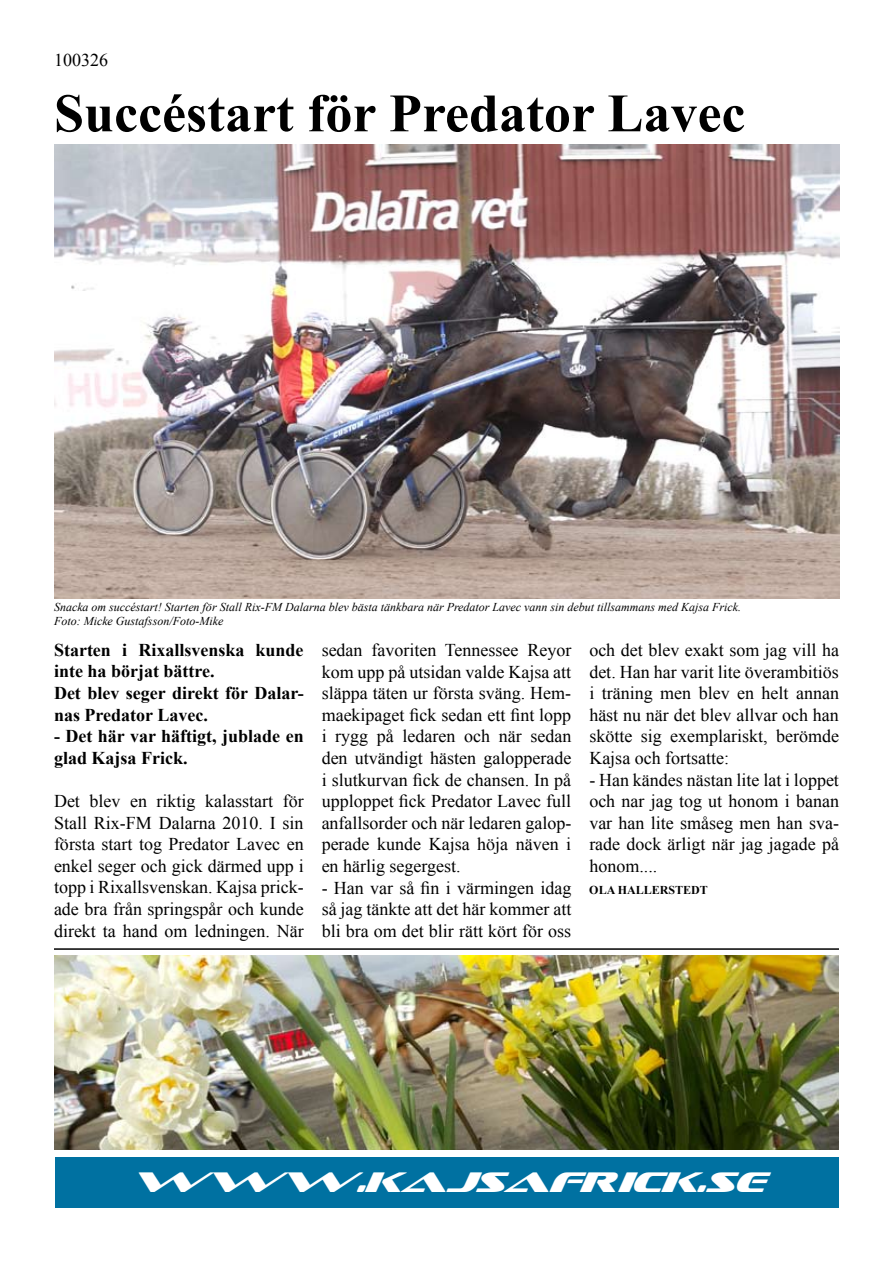
<style>
.page{position:relative;width:893px;height:1263px;background:#fff}
.page>*{position:absolute;margin:0;border:0;box-sizing:border-box;transform-origin:0 0}
.t1{font:700 54px "Times New Roman";color:#000}
.t2{font:italic 28.5px "Sofachrome";color:#fff}
.t3{font:18px/21.6px "Times New Roman";color:#000;text-align:justify}
.t4{font:700 18px/21.6px "Times New Roman";color:#000}
.t5{font:italic 12px/14.4px "Times New Roman";color:#000}
.t6{font:700 12px "Times New Roman";color:#000}
</style>
<div class="page">
<div style="left:55px;top:1157px;width:783px;height:51px;background:#0071a1"></div>
<hr style="left:54px;top:948px;width:785px;height:2px;background:#000">
<img style="left:54px;top:145px;width:785px;height:453px">
<img style="left:54px;top:955px;width:785px;height:194px">
<p class="t3" style="left:54px;top:49px;width:55px">100326</p>
<h1 class="t1" style="left:54px;top:76px;width:693px">Succéstart för Predator Lavec</h1>
<p class="t5" style="left:54px;top:599px;width:689px">Snacka om succéstart! Starten för Stall Rix-FM Dalarna blev bästa tänkbara när Predator Lavec vann sin debut tillsammans med Kajsa Frick.<br>Foto: Micke Gustafsson/Foto-Mike</p>
<p class="t4" style="left:54px;top:638px;width:251px">Starten i Rixallsvenska kunde inte ha börjat bättre.<br>Det blev seger direkt för Dalar&shy;nas Predator Lavec.</p>
<p class="t4" style="left:54px;top:725px;width:251px">- Det här var häftigt, jublade en glad Kajsa Frick.</p>
<p class="t3" style="left:54px;top:790px;width:251px">Det blev en riktig kalasstart för Stall Rix-FM Dalarna 2010. I sin första start tog Predator Lavec en enkel seger och gick därmed upp i topp i Rixallsvenskan. Kajsa prick&shy;ade bra från springspår och kunde direkt ta hand om ledningen. När</p>
<p class="t3" style="left:322px;top:639px;width:251px">sedan favoriten Tennessee Reyor kom upp på utsidan valde Kajsa att släppa täten ur första sväng. Hem&shy;maekipaget fick sedan ett fint lopp i rygg på ledaren och när sedan den utvändigt hästen galopperade i slutkurvan fick de chansen. In på upploppet fick Predator Lavec full anfallsorder och när ledaren galop&shy;perade kunde Kajsa höja näven i en härlig segergest.</p>
<p class="t3" style="left:322px;top:876px;width:251px">- Han var så fin i värmingen idag så jag tänkte att det här kommer att bli bra om det blir rätt kört för oss</p>
<p class="t3" style="left:589px;top:639px;width:251px">och det blev exakt som jag vill ha det. Han har varit lite överambitiös i träning men blev en helt annan häst nu när det blev allvar och han skötte sig exemplariskt, berömde Kajsa och fortsatte:</p>
<p class="t3" style="left:589px;top:768px;width:251px">- Han kändes nästan lite lat i loppet och nar jag tog ut honom i banan var han lite småseg men han sva&shy;rade dock ärligt när jag jagade på honom....</p>
<p class="t6" style="left:589px;top:881px;width:120px">OLA HALLERSTEDT</p>
<h2 class="t2" style="left:130px;top:1168px;width:635px">WWW.KAJSAFRICK.SE</h2>
</div>
